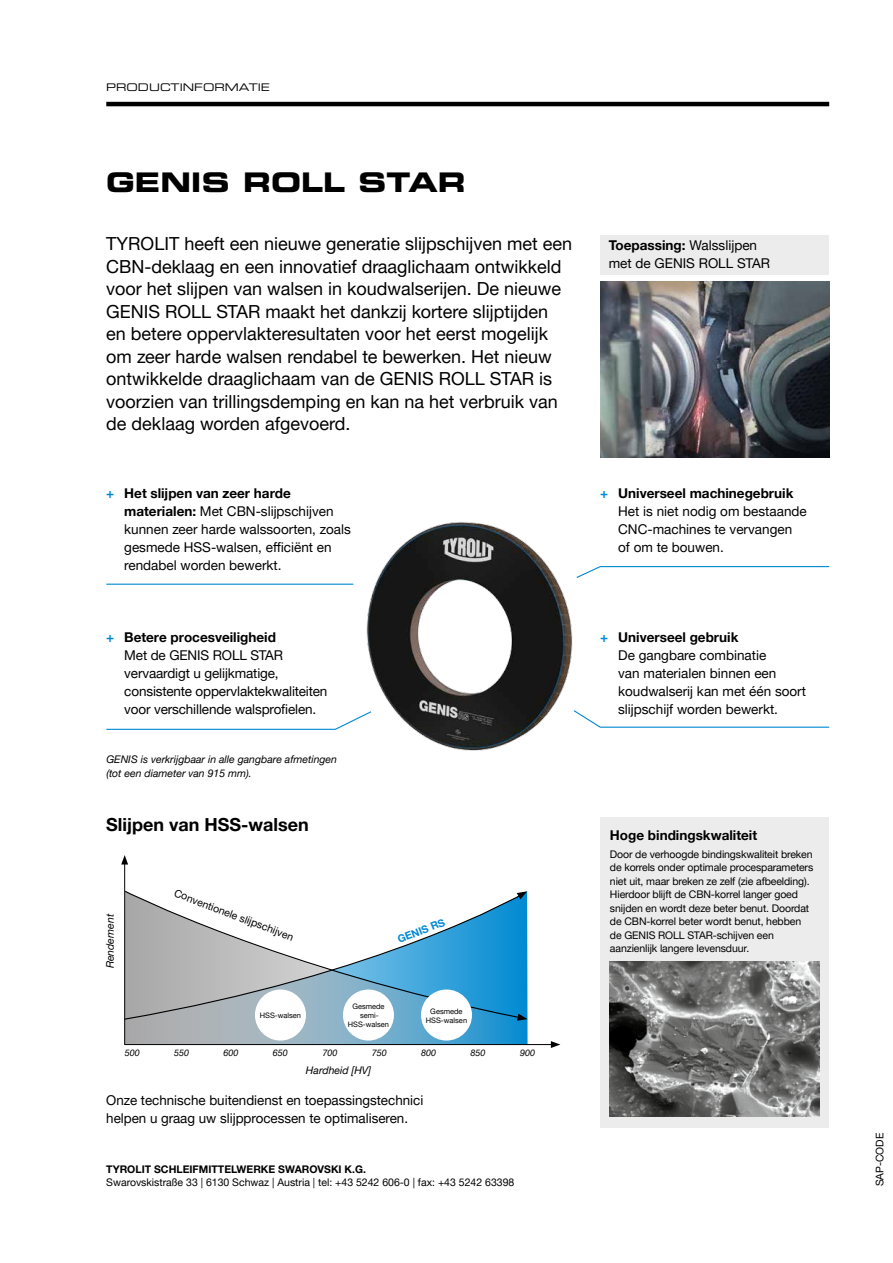
<style>
.page{position:relative;width:893px;height:1263px;background:#fff}
.page>*{position:absolute;margin:0;border:0;box-sizing:border-box;transform-origin:0 0}
.t1{font:27px "Eurostile LT Std Bold Ex 2";color:#000}
.t2{font:18px/22.5px "Helvetica Neue LTW1 G";color:#000}
.t3{font:700 18px "Helvetica Neue LTW1 G";color:#000}
.t4{font:13.5px/18px "Helvetica Neue LTW1 G";color:#000}
.t5{font:700 13.5px "Helvetica Neue LTW1 G";color:#000}
.t6{font:10.5px/13.5px "Helvetica Neue LTW1 G";letter-spacing:-.01em;color:#000}
.t7{font:italic 10.5px/13.5px "Helvetica Neue LTW1 G";color:#000}
.t8{font:700 10.5px "Helvetica Neue LTW1 G";color:#000}
.t9{font:10.5px "Eurostile LT Std Ex 2";color:#000}
.t10{font:700 10.5px "Helvetica Neue LTW1 G";color:#008ad2}
.t11{font:italic 9px "Helvetica Neue LTW1 G";color:#000}
.t12{font:7.5px/9px "Helvetica Neue LTW1 G";color:#000;text-align:center}
.s1{font-weight:700}
.s2{font-weight:700;color:#008ad2}
</style>
<div class="page">
<hr style="left:106px;top:102px;width:723px;height:4px;background:#000">
<svg style="left:125px;top:891px;width:403px;height:153px;background:#76a8c3"></svg>
<div style="left:600px;top:817px;width:229px;height:311px;background:#ececec"></div>
<img style="left:366px;top:521px;width:207px;height:230px">
<img style="left:600px;top:281px;width:229px;height:176px">
<hr style="left:106px;top:584px;width:247px;height:1px;background:#008ad2">
<svg style="left:106px;top:710px;width:266px;height:20px"></svg>
<svg style="left:572px;top:709px;width:258px;height:19px"></svg>
<img style="left:610px;top:962px;width:209px;height:155px">
<hr style="left:124px;top:862px;width:1px;height:182px;background:#000">
<svg style="left:121px;top:855px;width:7px;height:9px"></svg>
<hr style="left:124px;top:1044px;width:429px;height:1px;background:#000">
<svg style="left:551px;top:1041px;width:9px;height:7px"></svg>
<svg style="left:124px;top:890px;width:393px;height:4px"></svg>
<svg style="left:517px;top:1013px;width:11px;height:8px"></svg>
<svg style="left:576px;top:566px;width:254px;height:12px"></svg>
<svg style="left:124px;top:894px;width:398px;height:126px"></svg>
<svg style="left:517px;top:891px;width:10px;height:8px"></svg>
<div style="left:343px;top:989px;width:51px;height:51px;background:#fff;border-radius:50%"></div>
<div style="left:421px;top:989px;width:51px;height:51px;background:#fff;border-radius:50%"></div>
<div style="left:255px;top:989px;width:51px;height:51px;background:#fff;border-radius:50%"></div>
<div style="left:600px;top:235px;width:229px;height:40px;background:#ececec"></div>
<p class="t9" style="left:106px;top:80px;width:165px">PRODUCTINFORMATIE</p>
<h1 class="t1" style="left:106px;top:163px;width:361px">GENIS ROLL STAR</h1>
<p class="t2" style="left:106px;top:233px;width:467px">TYROLIT heeft een nieuwe generatie slijpschijven met een CBN-deklaag en een innovatief draaglichaam ontwikkeld voor het slijpen van walsen in koudwalserijen. De nieuwe GENIS ROLL STAR maakt het dankzij kortere slijptijden en betere oppervlakteresultaten voor het eerst mogelijk om zeer harde walsen rendabel te bewerken. Het nieuw ontwikkelde draaglichaam van de GENIS ROLL STAR is voorzien van trillingsdemping en kan na het verbruik van de deklaag worden afgevoerd.</p>
<p class="t4" style="left:609px;top:236px;width:163px"><span class="s1">Toepassing:</span> Walsslijpen met de GENIS ROLL STAR</p>
<p class="t4" style="left:124px;top:484px;width:228px;text-indent:-18px"><span class="s2">+</span> <span class="s1">Het slijpen van zeer harde materialen:</span> Met CBN-slijpschijven kunnen zeer harde walssoorten, zoals gesmede HSS-walsen, efficiënt en rendabel worden bewerkt.</p>
<p class="t4" style="left:618px;top:484px;width:190px;text-indent:-18px"><span class="s2">+</span> <span class="s1">Universeel machinegebruik<br></span>Het is niet nodig om bestaande<br>CNC-machines te vervangen of om te bouwen.</p>
<p class="t4" style="left:124px;top:628px;width:205px;text-indent:-18px"><span class="s2">+</span> <span class="s1">Betere procesveiligheid<br></span>Met de GENIS ROLL STAR vervaardigt u gelijkmatige, consistente oppervlaktekwaliteiten voor verschillende walsprofielen.</p>
<p class="t7" style="left:106px;top:753px;width:232px">GENIS is verkrijgbaar in alle gangbare afmetingen (tot een diameter van 915 mm).</p>
<h2 class="t3" style="left:106px;top:813px;width:204px">Slijpen van HSS-walsen</h2>
<p class="t7" style="left:103px;top:968px;width:56px;rotate:-90deg">Rendement</p>
<p class="t6" style="left:177px;top:886px;width:128px;rotate:21deg">Conventionele slijpschijven</p>
<p class="t12" style="left:260px;top:1011px;width:43px">HSS-walsen</p>
<p class="t10" style="left:396px;top:934px;width:51px;rotate:-22deg">GENIS RS</p>
<p class="t12" style="left:348px;top:1002px;width:42px">Gesmede semi-<br>HSS-walsen</p>
<p class="t12" style="left:426px;top:1007px;width:43px">Gesmede<br>HSS-walsen</p>
<p class="t11" style="left:125px;top:1047px;width:17px">500</p>
<p class="t11" style="left:174px;top:1047px;width:17px">550</p>
<p class="t11" style="left:224px;top:1047px;width:17px">600</p>
<p class="t11" style="left:273px;top:1047px;width:17px">650</p>
<p class="t11" style="left:322px;top:1047px;width:17px">700</p>
<p class="t11" style="left:372px;top:1047px;width:17px">750</p>
<p class="t11" style="left:421px;top:1047px;width:17px">800</p>
<p class="t11" style="left:471px;top:1047px;width:17px">850</p>
<p class="t11" style="left:520px;top:1047px;width:17px">900</p>
<p class="t7" style="left:306px;top:1064px;width:67px">Hardheid [HV]</p>
<p class="t4" style="left:106px;top:1091px;width:318px">Onze technische buitendienst en toepassingstechnici helpen u graag uw slijpprocessen te optimaliseren.</p>
<p class="t8" style="left:106px;top:1163px;width:261px">TYROLIT SCHLEIFMITTELWERKE SWAROVSKI K.G.</p>
<p class="t6" style="left:106px;top:1176px;width:410px">Swarovskistraße 33 | 6130 Schwaz | Austria | tel: +43 5242 606-0 | fax: +43 5242 63398</p>
<p class="t4" style="left:618px;top:628px;width:189px;text-indent:-18px"><span class="s2">+</span> <span class="s1">Universeel gebruik<br></span>De gangbare combinatie<br>van materialen binnen een koudwalserij kan met één soort slijpschijf worden bewerkt.</p>
<p class="t5" style="left:610px;top:827px;width:149px">Hoge bindingskwaliteit</p>
<p class="t6" style="left:610px;top:847px;width:205px">Door de verhoogde bindingskwaliteit breken de korrels onder optimale procesparameters niet uit, maar breken ze zelf (zie afbeelding).<br>Hierdoor blijft de CBN-korrel langer goed snijden en wordt deze beter benut. Doordat de CBN-korrel beter wordt benut, hebben de GENIS ROLL STAR-schijven een aanzienlijk langere levensduur.</p>
<p class="t6" style="left:873px;top:1186px;width:55px;rotate:-90deg">SAP-CODE</p>
</div>
